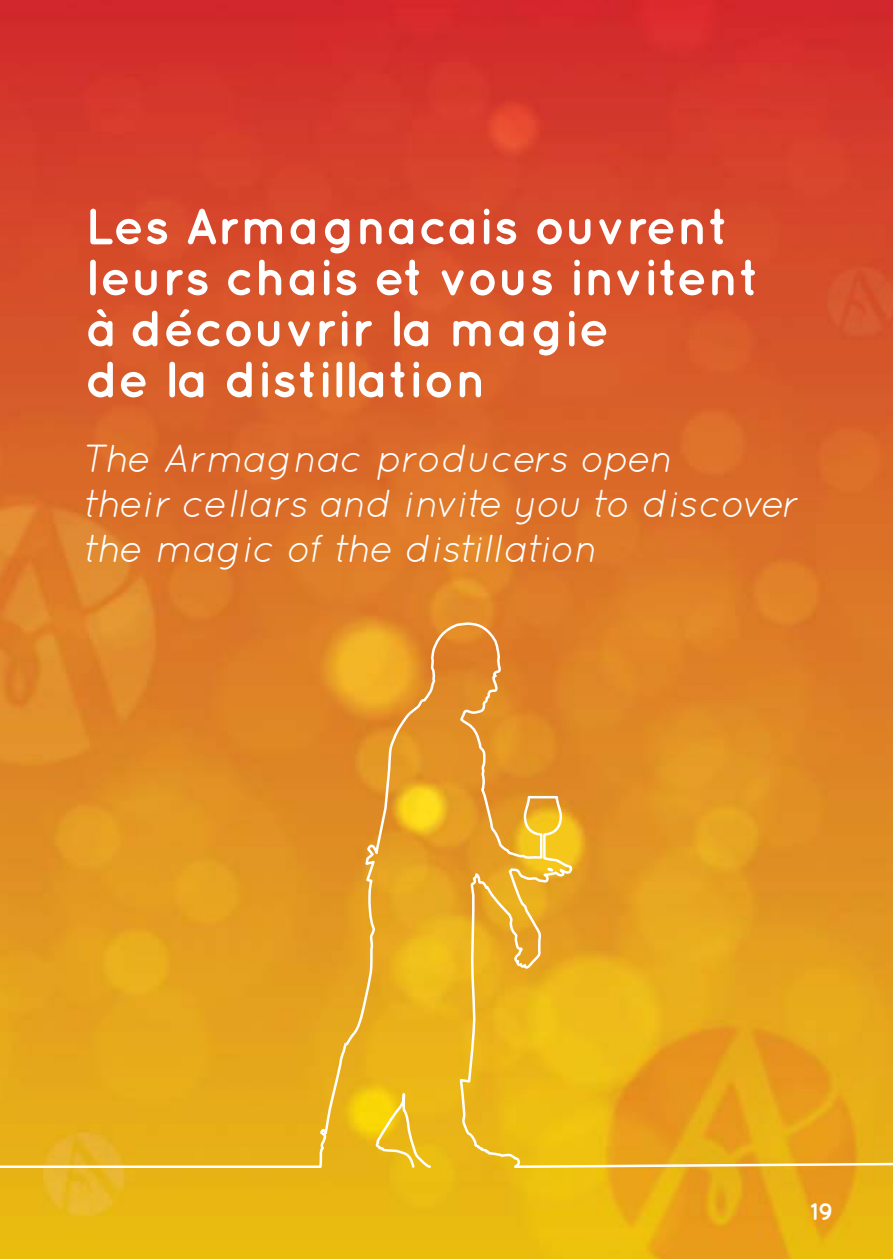
<style>
.page{position:relative;width:893px;height:1259px;background:#fff}
.page>*{position:absolute;margin:0;border:0;box-sizing:border-box;transform-origin:0 0}
.t1{font:700 51px/51px "Quicksand";color:#fff}
.t2{font:italic 39px/45px "Quicksand";letter-spacing:-.015em;color:#fff}
.t3{font:700 24px "Quicksand";color:#fff}
</style>
<div class="page">
<img style="left:0;top:0;width:893px;height:1258px">
<svg style="left:0;top:620px;width:574px;height:548px;background:#e39b24"></svg>
<svg style="left:374px;top:1091px;width:58px;height:77px;background:#eec32a"></svg>
<svg style="left:459px;top:862px;width:434px;height:306px;background:#e8a920"></svg>
<svg style="left:545px;top:865px;width:21px;height:11px"></svg>
<h1 class="t1" style="left:85px;top:207px;width:676px">Les Armagnacais ouvrent leurs chais et vous invitent à découvrir la magie<br>de la distillation</h1>
<p class="t2" style="left:85px;top:441px;width:714px">The Armagnac producers open<br>their cellars and invite you to discover the magic of the distillation</p>
<p class="t3" style="left:810px;top:1203px;width:25px">19</p>
</div>
